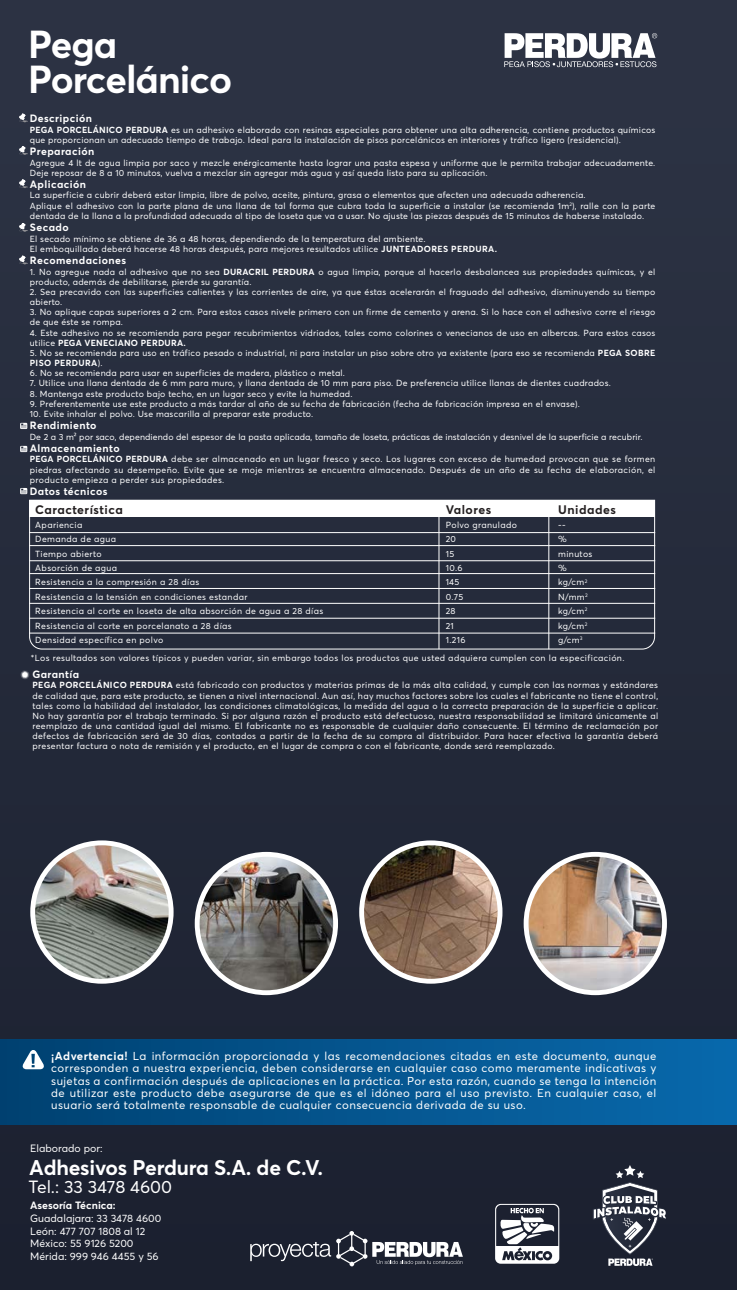
<style>
.page{position:relative;width:737px;height:1290px;background:#fff}
.page>*{position:absolute;margin:0;border:0;box-sizing:border-box;transform-origin:0 0}
.t1{font:700 38.5px/35px "Averta";letter-spacing:-.025em;color:#fff}
.t2{font:700 21px "Averta";letter-spacing:-.01em;color:#fff}
.t3{font:17.5px "Averta Demo";letter-spacing:-.005em;color:#fff}
.t4{font:700 12.25px "Averta";letter-spacing:.04em;color:#231f20}
.t5{font:11.38px/12.2px "Averta Demo";letter-spacing:.04em;color:#fff;text-align:justify}
.t6{font:700 10.5px "Averta";letter-spacing:.04em;color:#fff}
.t7{font:10.5px/12.6px "Averta Demo";color:#fff}
.t8{font:700 10.5px "Averta";color:#fff}
.t9{font:8.75px/14.3px "Averta Demo";letter-spacing:.025em;color:#fff}
.t10{font:700 8.75px "Averta";letter-spacing:.025em;color:#fff}
.s1{font-family:"Averta";font-weight:700}
.s2{font-family:"Averta Demo";font-weight:400}
.s3{font-family:"Myriad Pro"}
</style>
<div class="page">
<div style="left:0;top:0;width:737px;height:1290px;background:linear-gradient(to right,#262c3c,#262c3c)"></div>
<svg style="left:20px;top:423px;width:7px;height:6px"></svg>
<svg style="left:20px;top:446px;width:7px;height:6px"></svg>
<svg style="left:20px;top:488px;width:7px;height:6px"></svg>
<svg style="left:19px;top:113px;width:9px;height:9px"></svg>
<svg style="left:19px;top:179px;width:9px;height:9px"></svg>
<svg style="left:19px;top:146px;width:9px;height:9px"></svg>
<svg style="left:19px;top:223px;width:9px;height:9px"></svg>
<svg style="left:19px;top:255px;width:9px;height:9px"></svg>
<svg style="left:20px;top:670px;width:10px;height:9px"></svg>
<div style="left:0;top:1039px;width:737px;height:86px;background:linear-gradient(to right,#004171,#0969ad)"></div>
<svg style="left:22px;top:1049px;width:23px;height:20px"></svg>
<svg style="left:592px;top:1165px;width:75px;height:101px;background:#4a4e5b"></svg>
<img style="left:526px;top:854px;width:138px;height:139px;border-radius:69px">
<div style="left:523px;top:852px;width:144px;height:143px;border:5px solid #fff;border-radius:50%"></div>
<img style="left:361px;top:843px;width:139px;height:138px;border-radius:69px">
<div style="left:359px;top:840px;width:143px;height:144px;border:5px solid #fff;border-radius:50%"></div>
<img style="left:197px;top:854px;width:138px;height:139px;border-radius:69px">
<div style="left:195px;top:852px;width:143px;height:143px;border:5px solid #fff;border-radius:50%"></div>
<img style="left:33px;top:843px;width:138px;height:138px;border-radius:69px">
<div style="left:30px;top:840px;width:143px;height:144px;border:5px solid #fff;border-radius:50%"></div>
<svg style="left:504px;top:33px;width:153px;height:34px"></svg>
<svg style="left:250px;top:1231px;width:213px;height:35px;background:#4c505c"></svg>
<svg style="left:495px;top:1204px;width:64px;height:59px"></svg>
<svg style="left:29px;top:499px;width:626px;height:151px;background:#4b505d"></svg>
<hr style="left:438px;top:500px;width:1px;height:149px;background:#fff">
<hr style="left:548px;top:500px;width:1px;height:149px;background:#fff">
<h1 class="t1" style="left:28px;top:27px;width:205px">Pega<br>Porcelánico</h1>
<p class="t6" style="left:30px;top:112px;width:64px">Descripción</p>
<p class="t9" style="left:30px;top:124px;width:627px;line-height:10.2px"><span class="s1">PEGA PORCELÁNICO PERDURA</span> es un adhesivo elaborado con resinas especiales para obtener una alta adherencia, contiene productos químicos que proporcionan un adecuado tiempo de trabajo. Ideal para la instalación de pisos porcelánicos en interiores y tráfico ligero (residencial).</p>
<p class="t6" style="left:30px;top:145px;width:66px">Preparación</p>
<p class="t9" style="left:30px;top:157px;width:627px;line-height:10.2px">Agregue 4 lt de agua limpia por saco y mezcle enérgicamente hasta lograr una pasta espesa y uniforme que le permita trabajar adecuadamente.<br>Deje reposar de 8 a 10 minutos, vuelva a mezclar sin agregar más agua y así queda listo para su aplicación.</p>
<p class="t6" style="left:30px;top:178px;width:58px">Aplicación</p>
<p class="t9" style="left:30px;top:190px;width:627px;line-height:10.2px">La superficie a cubrir deberá estar limpia, libre de polvo, aceite, pintura, grasa o elementos que afecten una adecuada adherencia.<br>Aplique el adhesivo con la parte plana de una llana de tal forma que cubra toda la superficie a instalar (se recomienda 1m<sup>2</sup>), ralle con la parte dentada de la llana a la profundidad adecuada al tipo de loseta que va a usar. No ajuste las piezas después de 15 minutos de haberse instalado.</p>
<p class="t6" style="left:30px;top:221px;width:40px">Secado</p>
<p class="t9" style="left:30px;top:233px;width:468px;line-height:10.2px">El secado mínimo se obtiene de 36 a 48 horas, dependiendo de la temperatura del ambiente.<br>El emboquillado deberá hacerse 48 horas después, para mejores resultados utilice <span class="s1">JUNTEADORES PERDURA.</span></p>
<p class="t6" style="left:30px;top:254px;width:98px">Recomendaciones</p>
<p class="t9" style="left:30px;top:266px;width:627px;line-height:10.2px">1. No agregue nada al adhesivo que no sea <span class="s1">DURACRIL PERDURA</span> o agua limpia, porque al hacerlo desbalancea sus propiedades químicas, y el producto, además de debilitarse, pierde su garantía.</p>
<p class="t9" style="left:30px;top:287px;width:627px;line-height:10.2px">2. Sea precavido con las superficies calientes y las corrientes de aire, ya que éstas acelerarán el fraguado del adhesivo, disminuyendo su tiempo abierto.</p>
<p class="t9" style="left:30px;top:307px;width:627px;line-height:10.2px">3. No aplique capas superiores a 2 cm. Para estos casos nivele primero con un firme de cemento y arena. Si lo hace con el adhesivo corre el riesgo de que éste se rompa.</p>
<p class="t9" style="left:30px;top:325px;width:627px">4. Este adhesivo no se recomienda para pegar recubrimientos vidriados, tales como colorines o venecianos de uso en albercas. Para estos casos</p>
<p class="t10" style="left:30px;top:337px;width:157px"><span class="s2">utilice</span> PEGA VENECIANO PERDURA.</p>
<p class="t9" style="left:30px;top:345px;width:627px">5. No se recomienda para uso en tráfico pesado o industrial, ni para instalar un piso sobre otro ya existente (para eso se recomienda <span class="s1">PEGA SOBRE</span></p>
<p class="t10" style="left:30px;top:357px;width:74px">PISO PERDURA<span class="s2">).</span></p>
<p class="t9" style="left:30px;top:366px;width:317px">6. No se recomienda para usar en superficies de madera, plástico o metal.</p>
<p class="t9" style="left:30px;top:376px;width:582px">7. Utilice una llana dentada de 6 mm para muro, y llana dentada de 10 mm para piso. De preferencia utilice llanas de dientes cuadrados.</p>
<p class="t9" style="left:30px;top:386px;width:324px">8. Mantenga este producto bajo techo, en un lugar seco y evite la humedad.</p>
<p class="t9" style="left:30px;top:396px;width:551px">9. Preferentemente use este producto a más tardar al año de su fecha de fabricación (fecha de fabricación impresa en el envase).</p>
<p class="t9" style="left:30px;top:406px;width:285px">10. Evite inhalar el polvo. Use mascarilla al preparar este producto.</p>
<p class="t6" style="left:30px;top:419px;width:68px">Rendimiento</p>
<p class="t9" style="left:30px;top:429px;width:614px">De 2 a 3 m<span class="s3">²</span> por saco, dependiendo del espesor de la pasta aplicada, tamaño de loseta, prácticas de instalación y desnivel de la superficie a recubrir.</p>
<p class="t6" style="left:30px;top:442px;width:91px">Almacenamiento</p>
<p class="t9" style="left:30px;top:454px;width:627px;line-height:10.2px;text-align:justify"><span class="s1">PEGA PORCELÁNICO PERDURA</span> debe ser almacenado en un lugar fresco y seco. Los lugares con exceso de humedad provocan que se formen piedras afectando su desempeño. Evite que se moje mientras se encuentra almacenado. Después de un año de su fecha de elaboración, el producto empieza a perder sus propiedades.</p>
<p class="t6" style="left:30px;top:485px;width:79px">Datos técnicos</p>
<h3 class="t4" style="left:35px;top:501px;width:89px">Característica</h3>
<p class="t9" style="left:35px;top:518px;width:289px">Apariencia<br>Demanda de agua<br>Tiempo abierto<br>Absorción de agua<br>Resistencia a la compresión a 28 días<br>Resistencia a la tensión en condiciones estandar<br>Resistencia al corte en loseta de alta absorción de agua a 28 días<br>Resistencia al corte en porcelanato a 28 días<br>Densidad específica en polvo</p>
<h3 class="t4" style="left:446px;top:501px;width:47px">Valores</h3>
<p class="t9" style="left:446px;top:518px;width:73px">Polvo granulado<br>20<br>15<br>10.6<br>145<br>0.75<br>28<br>21<br>1.216</p>
<h3 class="t4" style="left:558px;top:501px;width:59px">Unidades</h3>
<p class="t9" style="left:558px;top:518px;width:36px">--<br>% minutos % kg/cm<sup>2<br></sup>N/mm<sup>2 </sup>kg/cm<sup>2 </sup>kg/cm<sup>2 </sup>g/cm<sup>3</sup></p>
<p class="t9" style="left:31px;top:651px;width:595px">*Los resultados son valores típicos y pueden variar, sin embargo todos los productos que usted adquiera cumplen con la especificación.</p>
<p class="t6" style="left:32px;top:668px;width:48px">Garantía</p>
<p class="t9" style="left:32px;top:680px;width:627px;line-height:10.2px;text-align:justify"><span class="s1">PEGA PORCELÁNICO PERDURA</span> está fabricado con productos y materias primas de la más alta calidad, y cumple con las normas y estándares de calidad que, para este producto, se tienen a nivel internacional. Aun así, hay muchos factores sobre los cuales el fabricante no tiene el control, tales como la habilidad del instalador, las condiciones climatológicas, la medida del agua o la correcta preparación de la superficie a aplicar.<br>No hay garantía por el trabajo terminado. Si por alguna razón el producto está defectuoso, nuestra responsabilidad se limitará únicamente al reemplazo de una cantidad igual del mismo. El fabricante no es responsable de cualquier daño consecuente. El término de reclamación por defectos de fabricación será de 30 días, contados a partir de la fecha de su compra al distribuidor. Para hacer efectiva la garantía deberá presentar factura o nota de remisión y el producto, en el lugar de compra o con el fabricante, donde será reemplazado.</p>
<p class="t5" style="left:51px;top:1050px;width:606px"><span class="s1">¡Advertencia!</span> La información proporcionada y las recomendaciones citadas en este documento, aunque corresponden a nuestra experiencia, deben considerarse en cualquier caso como meramente indicativas y sujetas a confirmación después de aplicaciones en la práctica. Por esta razón, cuando se tenga la intención de utilizar este producto debe asegurarse de que es el idóneo para el uso previsto. En cualquier caso, el usuario será totalmente responsable de cualquier consecuencia derivada de su uso.</p>
<p class="t7" style="left:30px;top:1142px;width:74px">Elaborado por:</p>
<h3 class="t3" style="left:28px;top:1175px;width:145px">Tel.: 33 3478 4600</h3>
<h2 class="t2" style="left:29px;top:1154px;width:295px">Adhesivos Perdura S.A. de C.V.</h2>
<p class="t8" style="left:30px;top:1199px;width:87px">Asesoría Técnica:</p>
<p class="t7" style="left:30px;top:1212px;width:133px">Guadalajara: 33 3478 4600<br>León: 477 707 1808 al 12<br>México: 55 9126 5200<br>Mérida: 999 946 4455 y 56</p>
</div>
